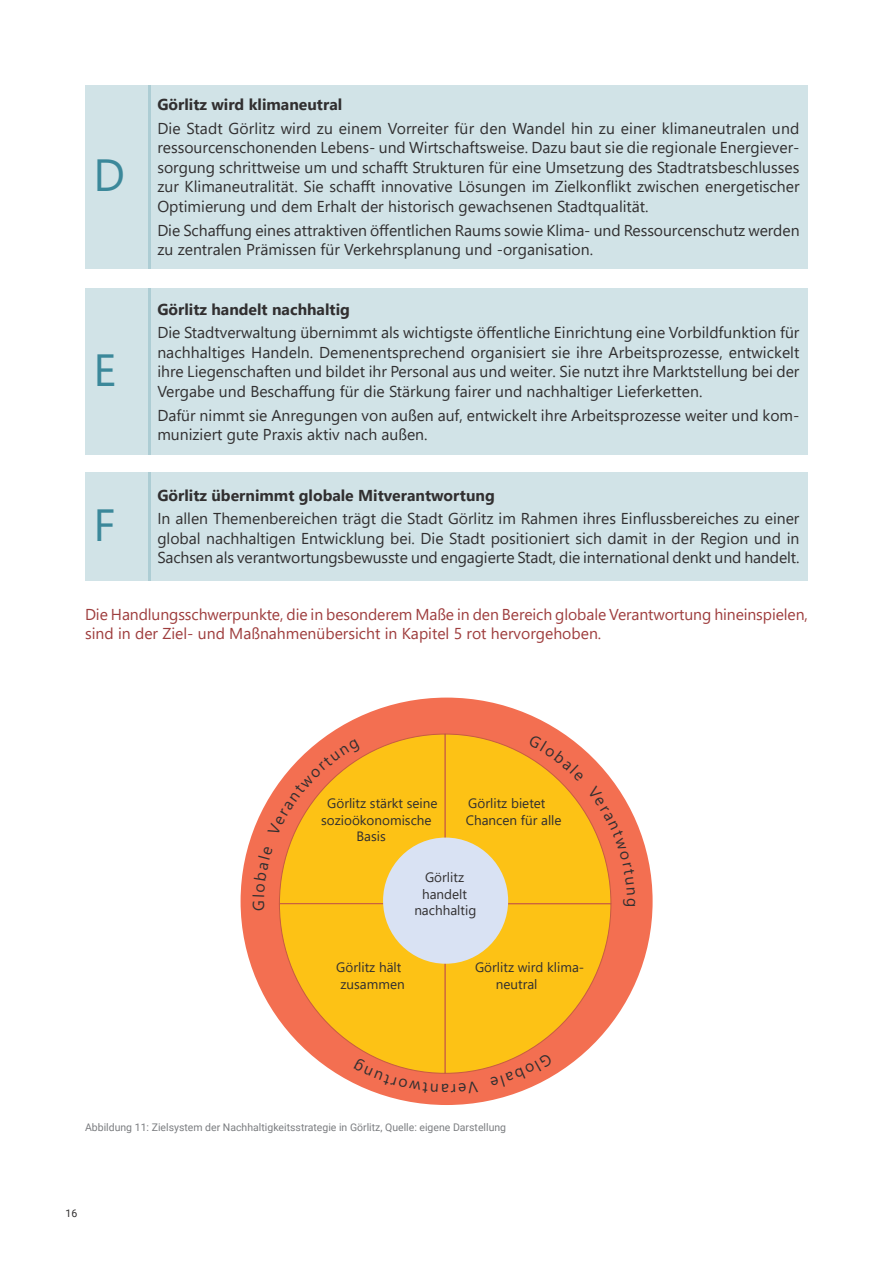
<style>
.page{position:relative;width:893px;height:1263px;background:#fff}
.page>*{position:absolute;margin:0;border:0;box-sizing:border-box;transform-origin:0 0}
.Body_Text_10_5_13_Block_ABC{font:45px "Segoe UI";color:#3b889a}
.Body_Text_10_5_13_Block_ABC-2{font:15.75px/19.5px "Segoe UI";color:#312f30;text-align:justify}
.Body_Text_10_5_13_Block{font:15.75px/19.5px "Segoe UI";letter-spacing:-.005em;color:#9e3d3d}
.Body_Text_10_5_13_Block_ABC-3{font:700 15.75px "Segoe UI";color:#312f30}
.Text_in_Grafik{font:13.5px/16.5px "Segoe UI";color:#312f30}
.BU_Small_Text_7_10_Left_AbbVZ{font:10.5px "Roboto";color:#7b7d80}
.t1{font:10.5px "Roboto";color:#312f30}
</style>
<div class="page">
<div style="left:149px;top:85px;width:659px;height:183px;background:#d1e3e7"></div>
<div style="left:85px;top:85px;width:65px;height:183px;background:#d1e3e7"></div>
<div style="left:149px;top:288px;width:659px;height:167px;background:#d1e3e7"></div>
<div style="left:85px;top:288px;width:65px;height:167px;background:#d1e3e7"></div>
<div style="left:85px;top:472px;width:65px;height:108px;background:#d1e3e7"></div>
<div style="left:149px;top:472px;width:659px;height:108px;background:#d1e3e7"></div>
<div style="left:241px;top:698px;width:412px;height:407px;background:#f36f51;border-radius:50%"></div>
<svg style="left:252px;top:734px;width:383px;height:359px"></svg>
<p class="Body_Text_10_5_13_Block_ABC" style="left:94px;top:133px;width:33px">D</p>
<p class="Body_Text_10_5_13_Block_ABC" style="left:94px;top:327px;width:24px">E</p>
<p class="Body_Text_10_5_13_Block_ABC" style="left:94px;top:482px;width:23px">F</p>
<p class="Body_Text_10_5_13_Block_ABC-3" style="left:157px;top:90px;width:186px">Görlitz wird klimaneutral</p>
<p class="Body_Text_10_5_13_Block_ABC-2" style="left:157px;top:117px;width:644px">Die Stadt Görlitz wird zu einem Vorreiter für den Wandel hin zu einer klimaneutralen und ressourcenschonenden Lebens- und Wirtschaftsweise. Dazu baut sie die regionale Energiever&shy;sorgung schrittweise um und schafft Strukturen für eine Umsetzung des Stadtratsbeschlusses zur Klimaneutralität. Sie schafft innovative Lösungen im Zielkonflikt zwischen energetischer Optimierung und dem Erhalt der historisch gewachsenen Stadtqualität.</p>
<p class="Body_Text_10_5_13_Block_ABC-2" style="left:157px;top:219px;width:644px">Die Schaffung eines attraktiven öffentlichen Raums sowie Klima- und Ressourcenschutz werden zu zentralen Prämissen für Verkehrsplanung und -organisation.</p>
<p class="Body_Text_10_5_13_Block_ABC-3" style="left:157px;top:294px;width:194px">Görlitz handelt nachhaltig</p>
<p class="Body_Text_10_5_13_Block_ABC-2" style="left:157px;top:321px;width:644px">Die Stadtverwaltung übernimmt als wichtigste öffentliche Einrichtung eine Vorbildfunktion für nachhaltiges Handeln. Demenentsprechend organisiert sie ihre Arbeitsprozesse, entwickelt ihre Liegenschaften und bildet ihr Personal aus und weiter. Sie nutzt ihre Marktstellung bei der Vergabe und Beschaffung für die Stärkung fairer und nachhaltiger Lieferketten.</p>
<p class="Body_Text_10_5_13_Block_ABC-2" style="left:157px;top:404px;width:644px">Dafür nimmt sie Anregungen von außen auf, entwickelt ihre Arbeitsprozesse weiter und kom&shy;muniziert gute Praxis aktiv nach außen.</p>
<p class="Body_Text_10_5_13_Block_ABC-3" style="left:157px;top:480px;width:339px">Görlitz übernimmt globale Mitverantwortung</p>
<p class="Body_Text_10_5_13_Block_ABC-2" style="left:157px;top:508px;width:644px">In allen Themenbereichen trägt die Stadt Görlitz im Rahmen ihres Einflussbereiches zu einer global nachhaltigen Entwicklung bei. Die Stadt positioniert sich damit in der Region und in Sachsen als verantwortungsbewusste und engagierte Stadt, die international denkt und handelt.</p>
<p class="Body_Text_10_5_13_Block" style="left:85px;top:603px;width:724px">Die Handlungsschwerpunkte, die in besonderem Maße in den Bereich globale Verantwortung hineinspielen, sind in der Ziel- und Maßnahmenübersicht in Kapitel 5 rot hervorgehoben.</p>
<p class="Body_Text_10_5_13_Block_ABC-2" style="left:247px;top:911px;width:12px;rotate:-90deg">G</p>
<p class="Text_in_Grafik" style="left:327px;top:794px;width:112px">Görlitz stärkt seine</p>
<p class="Text_in_Grafik" style="left:321px;top:811px;width:112px">sozioökonomische</p>
<p class="Text_in_Grafik" style="left:356px;top:827px;width:31px">Basis</p>
<p class="Text_in_Grafik" style="left:466px;top:794px;width:97px">Görlitz bietet<br>Chancen für alle</p>
<p class="Text_in_Grafik" style="left:425px;top:868px;width:41px">Görlitz</p>
<p class="Text_in_Grafik" style="left:422px;top:885px;width:47px">handelt</p>
<p class="Text_in_Grafik" style="left:414px;top:901px;width:63px">nachhaltig</p>
<p class="Text_in_Grafik" style="left:336px;top:958px;width:70px;text-align:center">Görlitz hält zusammen</p>
<p class="Text_in_Grafik" style="left:496px;top:958px;width:90px;text-indent:-21px">Görlitz wird klima&shy;neutral</p>
<p class="Body_Text_10_5_13_Block_ABC-2" style="left:449px;top:1100px;width:10px;rotate:-180deg">a</p>
<p class="BU_Small_Text_7_10_Left_AbbVZ" style="left:85px;top:1120px;width:423px">Abbildung 11: Zielsystem der Nachhaltigkeitsstrategie in Görlitz, Quelle: eigene Darstellung</p>
<p class="t1" style="left:66px;top:1206px;width:13px">16</p>
<p class="Body_Text_10_5_13_Block_ABC-2" style="left:644px;top:898px;width:11px;rotate:90deg">g</p>
</div>
